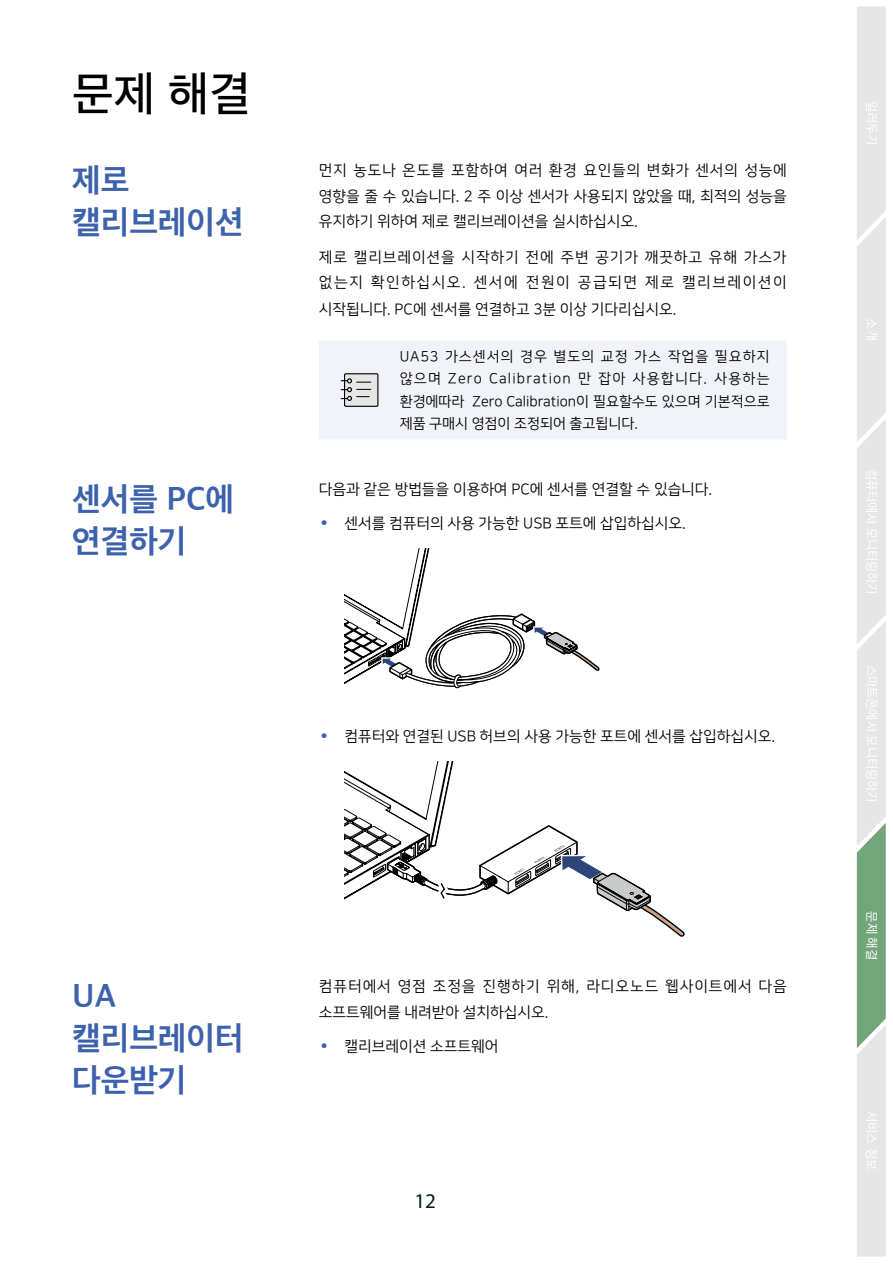
<style>
.page{position:relative;width:893px;height:1263px;background:#fff}
.page>*{position:absolute;margin:0;border:0;box-sizing:border-box;transform-origin:0 0}
.t1{font:48px "Apple SD Gothic Neo M00";color:#000}
.t2{font:33px/42px "Apple SD Gothic Neo B00";color:#3d62ad}
.t3{font:21px "Myriad Pro";color:#00240b}
.t4{font:15px/25.5px "Nanum Square R";color:#000;text-align:justify}
.t5{font:15px/25.5px "Nanum Square R";letter-spacing:.1em;color:#000}
.t6{font:15px/25.5px "Nanum Square R";letter-spacing:.06em;color:#000}
.t7{font:14.25px/22.5px "Nanum Square R";color:#000;text-align:justify}
.t8{font:500 12.75px "Ko Pub World Dotum";color:#fff}
</style>
<div class="page">
<svg style="left:857px;top:6px;width:29px;height:1250px;background:#d4dcd6"></svg>
<div style="left:319px;top:341px;width:467px;height:98px;background:#f1f3f9"></div>
<div style="left:345px;top:374px;width:33px;height:32px;background:#e6e6e6"></div>
<div style="left:344px;top:373px;width:34px;height:34px;border:1px solid #000"></div>
<svg style="left:341px;top:378px;width:30px;height:23px"></svg>
<svg style="left:344px;top:549px;width:256px;height:140px"></svg>
<svg style="left:344px;top:761px;width:341px;height:175px"></svg>
<h1 class="t1" style="left:72px;top:60px;width:180px">문제 해결</h1>
<h2 class="t2" style="left:72px;top:157px;width:173px">제로 캘리브레이션</h2>
<p class="t4" style="left:319px;top:158px;width:469px">먼지 농도나 온도를 포함하여 여러 환경 요인들의 변화가 센서의 성능에 영향을 줄 수 있습니다. 2 주 이상 센서가 사용되지 않았을 때, 최적의 성능을 유지하기 위하여 제로 캘리브레이션을 실시하십시오.</p>
<p class="t5" style="left:319px;top:245px;width:469px">제로 캘리브레이션을 시작하기 전에 주변 공기가 깨끗하고 유해 가스가 없는지 확인하십시오. 센서에 전원이 공급되면 제로 캘리브레이션이</p>
<p class="t4" style="left:319px;top:297px;width:359px">시작됩니다. PC에 센서를 연결하고 3분 이상 기다리십시오.</p>
<p class="t7" style="left:400px;top:345px;width:371px">UA53 가스센서의 경우 별도의 교정 가스 작업을 필요하지 않으며 Zero Calibration 만 잡아 사용합니다. 사용하는 환경에따라 Zero Calibration이 필요할수도 있으며 기본적으로 제품 구매시 영점이 조정되어 출고됩니다.</p>
<h2 class="t2" style="left:72px;top:476px;width:163px">센서를 PC에 연결하기</h2>
<p class="t4" style="left:319px;top:477px;width:395px">다음과 같은 방법들을 이용하여 PC에 센서를 연결할 수 있습니다.</p>
<p class="t4" style="left:321px;top:511px;width:366px"><sup>●</sup> 센서를 컴퓨터의 사용 가능한 USB 포트에 삽입하십시오.</p>
<p class="t4" style="left:321px;top:724px;width:456px"><sup>●</sup> 컴퓨터와 연결된 USB 허브의 사용 가능한 포트에 센서를 삽입하십시오.</p>
<h2 class="t2" style="left:72px;top:973px;width:173px">UA 캘리브레이터 다운받기</h2>
<p class="t6" style="left:319px;top:974px;width:469px">컴퓨터에서 영점 조정을 진행하기 위해, 라디오노드 웹사이트에서 다음 소프트웨어를 내려받아 설치하십시오.</p>
<p class="t4" style="left:321px;top:1033px;width:179px"><sup>●</sup> 캘리브레이션 소프트웨어</p>
<h3 class="t3" style="left:414px;top:1188px;width:23px">12</h3>
<p class="t8" style="left:881px;top:318px;width:24px;rotate:90deg">소개</p>
<p class="t8" style="left:881px;top:911px;width:50px;rotate:90deg">문제 해결</p>
</div>
